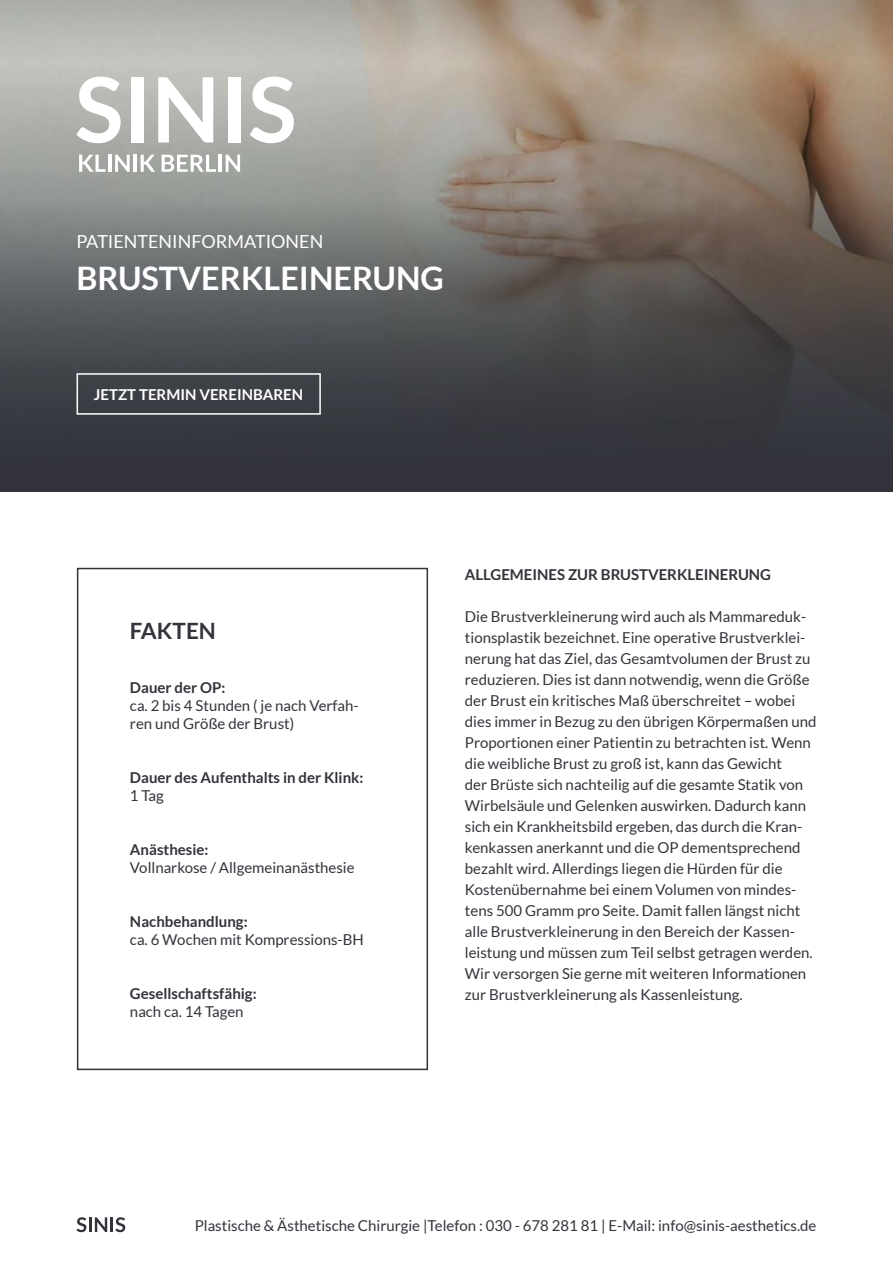
<style>
.page{position:relative;width:893px;height:1263px;background:#fff}
.page>*{position:absolute;margin:0;border:0;box-sizing:border-box;transform-origin:0 0}
.t1{font:700 32.4px "Lato";color:#fff}
.t2{font:700 22.5px "Lato";color:#33333b}
.t3{font:18px "Lato";color:#fff}
.t4{font:15px/21px "Lato";color:#33333b}
.t5{font:700 15px "Lato";color:#33333b}
.t6{font:700 15px "Lato";color:#fff}
</style>
<div class="page">
<img style="left:0;top:0;width:893px;height:202px">
<svg style="left:0;top:202px;width:893px;height:289px;background:#4e4d4f"></svg>
<svg style="left:77px;top:77px;width:44px;height:66px"></svg>
<div style="left:131px;top:77px;width:13px;height:65px;background:#fff"></div>
<svg style="left:158px;top:77px;width:55px;height:65px"></svg>
<div style="left:228px;top:77px;width:12px;height:65px;background:#fff"></div>
<svg style="left:250px;top:77px;width:44px;height:66px"></svg>
<svg style="left:79px;top:155px;width:27px;height:17px"></svg>
<hr style="left:108px;top:155px;width:3px;height:17px;background:#fff">
<svg style="left:115px;top:155px;width:15px;height:17px"></svg>
<hr style="left:133px;top:155px;width:4px;height:17px;background:#fff">
<svg style="left:141px;top:155px;width:14px;height:17px"></svg>
<svg style="left:162px;top:155px;width:54px;height:17px"></svg>
<hr style="left:219px;top:155px;width:3px;height:17px;background:#fff">
<svg style="left:226px;top:155px;width:14px;height:17px"></svg>
<div style="left:77px;top:568px;width:351px;height:502px;border:2px solid #33333b"></div>
<div style="left:77px;top:373px;width:244px;height:42px;border:2px solid #fff"></div>
<svg style="left:77px;top:1217px;width:9px;height:15px"></svg>
<hr style="left:89px;top:1217px;width:3px;height:15px;background:#33333b">
<svg style="left:95px;top:1217px;width:12px;height:15px"></svg>
<hr style="left:110px;top:1217px;width:3px;height:15px;background:#33333b">
<svg style="left:115px;top:1217px;width:10px;height:15px"></svg>
<p class="t3" style="left:77px;top:232px;width:248px">PATIENTENINFORMATIONEN</p>
<h1 class="t1" style="left:77px;top:260px;width:369px">BRUSTVERKLEINERUNG</h1>
<p class="t6" style="left:94px;top:386px;width:211px">JETZT TERMIN VEREINBAREN</p>
<h2 class="t2" style="left:130px;top:619px;width:87px">FAKTEN</h2>
<p class="t5" style="left:130px;top:679px;width:97px">Dauer der OP:</p>
<p class="t4" style="left:130px;top:697px;width:230px;line-height:18px">ca. 2 bis 4 Stunden ( je nach Verfah&shy;ren und Größe der Brust)</p>
<p class="t5" style="left:130px;top:769px;width:235px">Dauer des Aufenthalts in der Klink:</p>
<p class="t4" style="left:130px;top:785px;width:35px">1 Tag</p>
<p class="t5" style="left:130px;top:841px;width:80px">Anästhesie:</p>
<p class="t4" style="left:130px;top:857px;width:226px">Vollnarkose / Allgemeinanästhesie</p>
<p class="t5" style="left:130px;top:913px;width:119px">Nachbehandlung:</p>
<p class="t4" style="left:130px;top:929px;width:235px">ca. 6 Wochen mit Kompressions-BH</p>
<p class="t5" style="left:130px;top:985px;width:128px">Gesellschaftsfähig:</p>
<p class="t4" style="left:130px;top:1001px;width:115px">nach ca. 14 Tagen</p>
<p class="t5" style="left:465px;top:566px;width:308px">ALLGEMEINES ZUR BRUSTVERKLEINERUNG</p>
<p class="t4" style="left:465px;top:606px;width:353px">Die Brustverkleinerung wird auch als Mammareduk&shy;tionsplastik bezeichnet. Eine operative Brustverklei&shy;nerung hat das Ziel, das Gesamtvolumen der Brust zu reduzieren. Dies ist dann notwendig, wenn die Größe der Brust ein kritisches Maß überschreitet – wobei dies immer in Bezug zu den übrigen Körpermaßen und Proportionen einer Patientin zu betrachten ist. Wenn die weibliche Brust zu groß ist, kann das Gewicht<br>der Brüste sich nachteilig auf die gesamte Statik von Wirbelsäule und Gelenken auswirken. Dadurch kann sich ein Krankheitsbild ergeben, das durch die Kran&shy;kenkassen anerkannt und die OP dementsprechend bezahlt wird. Allerdings liegen die Hürden für die Kostenübernahme bei einem Volumen von mindes&shy;tens 500 Gramm pro Seite. Damit fallen längst nicht alle Brustverkleinerung in den Bereich der Kassen&shy;leistung und müssen zum Teil selbst getragen werden.<br>Wir versorgen Sie gerne mit weiteren Informationen zur Brustverkleinerung als Kassenleistung.</p>
<p class="t4" style="left:195px;top:1215px;width:623px">Plastische &amp; Ästhetische Chirurgie |Telefon : 030 - 678 281 81 | E-Mail: info@sinis-aesthetics.de</p>
</div>
